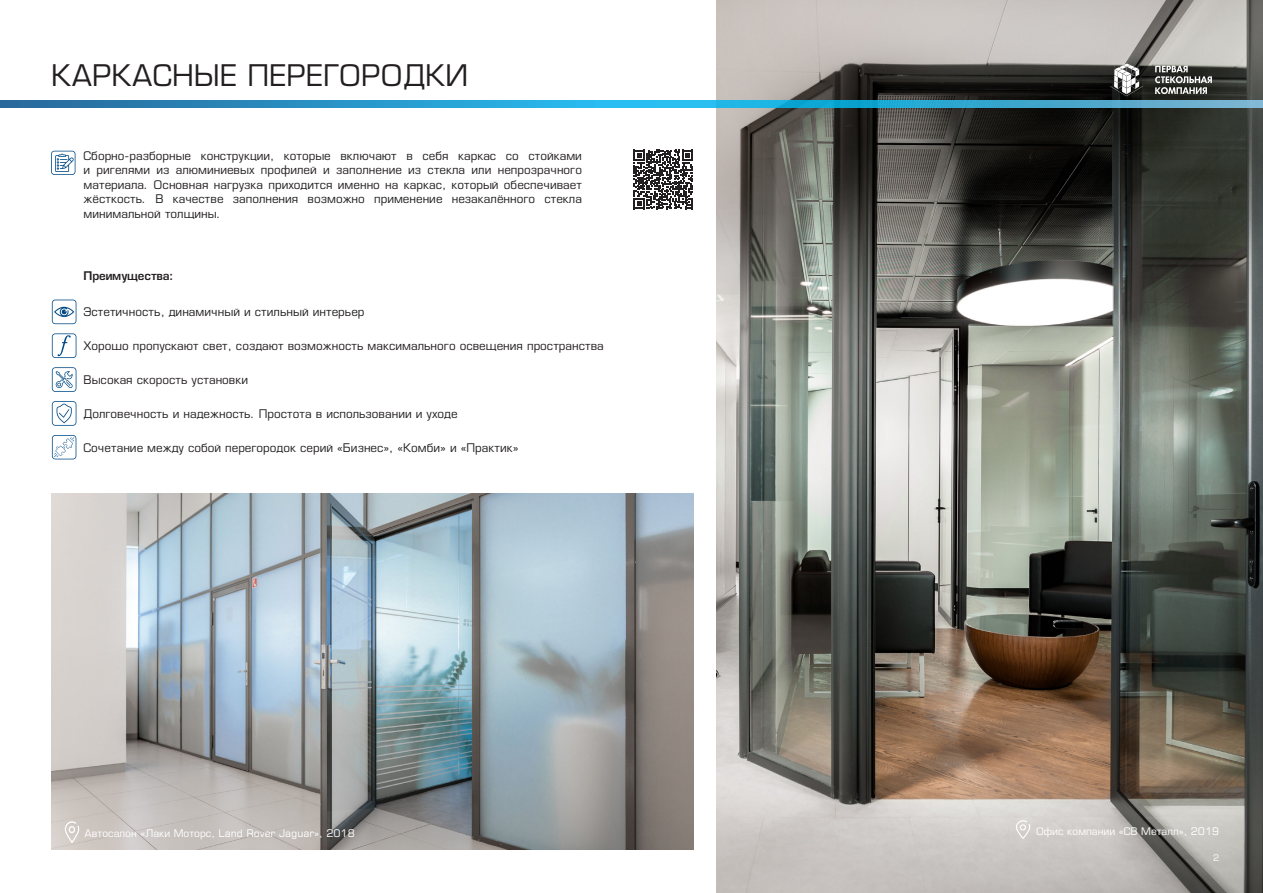
<style>
.page{position:relative;width:1263px;height:893px;background:#fff}
.page>*{position:absolute;margin:0;border:0;box-sizing:border-box;transform-origin:0 0}
.t1{font:30px "Eurotype AP";color:#231f20}
.t2{font:12px/14.4px "Eurotype AP";color:#231f20;text-align:justify}
.t3{font:700 12px "Eurotype AP";letter-spacing:-.01em;color:#231f20}
.t4{font:10.5px "Eurotype AP";color:#fff}
.t5{font:9px "Eurotype AP";color:#fff}
</style>
<div class="page">
<img style="left:716px;top:0;width:547px;height:893px">
<svg style="left:634px;top:150px;width:59px;height:59px"></svg>
<svg style="left:51px;top:151px;width:24px;height:24px"></svg>
<svg style="left:1016px;top:820px;width:14px;height:19px"></svg>
<svg style="left:52px;top:435px;width:24px;height:24px"></svg>
<svg style="left:52px;top:333px;width:24px;height:25px"></svg>
<svg style="left:52px;top:367px;width:24px;height:25px"></svg>
<svg style="left:52px;top:401px;width:24px;height:25px"></svg>
<svg style="left:52px;top:300px;width:24px;height:24px"></svg>
<img style="left:51px;top:493px;width:642px;height:356px">
<svg style="left:65px;top:821px;width:14px;height:22px"></svg>
<svg style="left:0;top:101px;width:1263px;height:6px;background:#309fcd"></svg>
<svg style="left:1155px;top:66px;width:57px;height:28px;background:#6a6b67"></svg>
<svg style="left:1110px;top:64px;width:33px;height:32px"></svg>
<p class="t1" style="left:51px;top:61px;width:419px">КАРКАСНЫЕ ПЕРЕГОРОДКИ</p>
<p class="t2" style="left:84px;top:149px;width:500px">Сборно-разборные конструкции, которые включают в себя каркас со стойками и ригелями из алюминиевых профилей и заполнение из стекла или непрозрачного материала. Основная нагрузка приходится именно на каркас, который обеспечивает жёсткость. В качестве заполнения возможно применение незакалённого стекла минимальной толщины.</p>
<p class="t3" style="left:84px;top:269px;width:91px">Преимущества:</p>
<p class="t2" style="left:84px;top:306px;width:282px">Эстетичность, динамичный и стильный интерьер</p>
<p class="t2" style="left:84px;top:339px;width:522px">Хорошо пропускают свет, создают возможность максимального освещения пространства</p>
<p class="t2" style="left:84px;top:373px;width:166px">Высокая скорость установки</p>
<p class="t2" style="left:84px;top:407px;width:376px">Долговечность и надежность. Простота в использовании и уходе</p>
<p class="t2" style="left:84px;top:441px;width:436px">Сочетание между собой перегородок серий «Бизнес», «Комби» и «Практик»</p>
<p class="t4" style="left:85px;top:829px;width:272px">Автосалон «Лаки Моторс, Land Rover Jaguar», 2018</p>
<p class="t4" style="left:1036px;top:826px;width:185px">Офис компании «СВ Металл», 2019</p>
<p class="t5" style="left:1213px;top:853px;width:8px">2</p>
</div>
